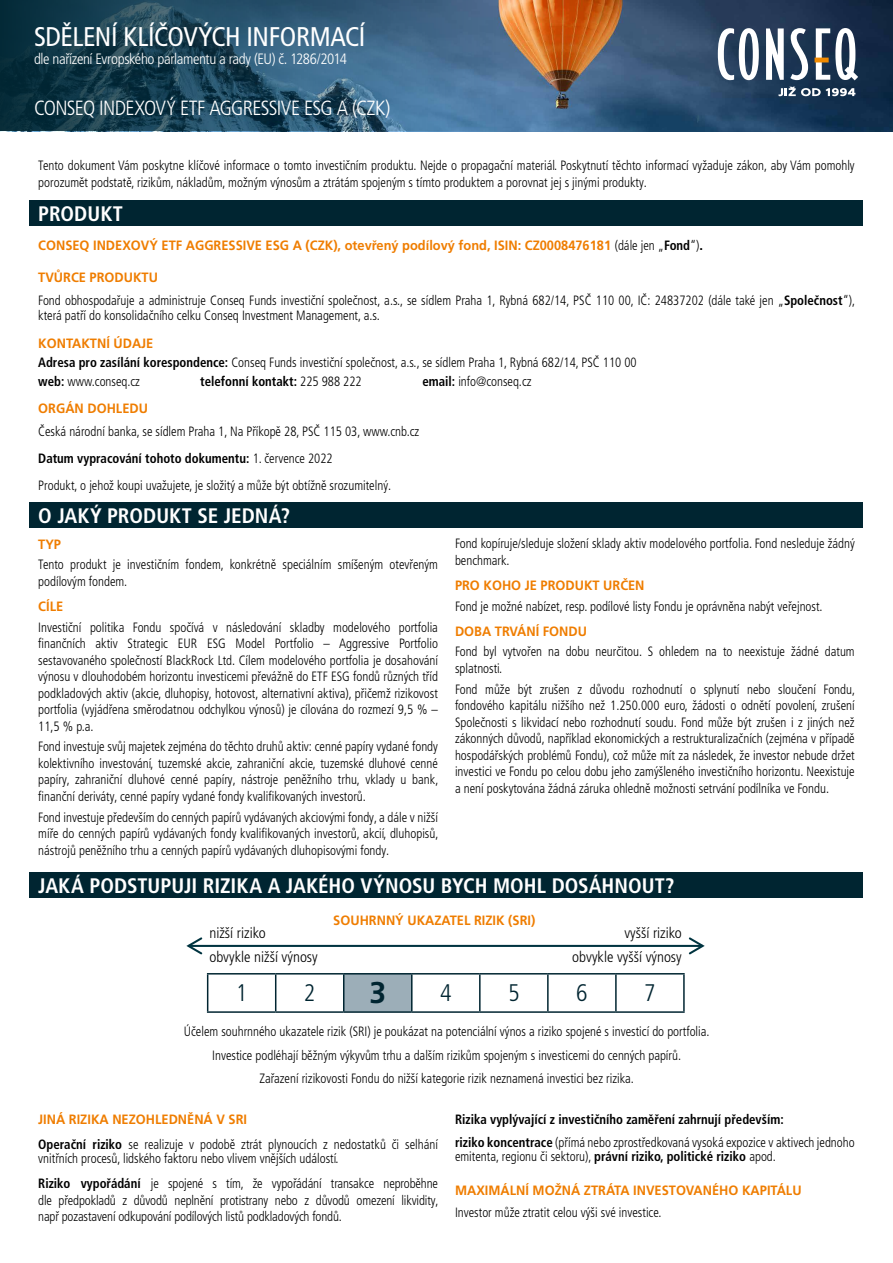
<style>
.page{position:relative;width:893px;height:1263px;background:#fff}
.page>*{position:absolute;margin:0;border:0;box-sizing:border-box;transform-origin:0 0}
.t1{font:700 30px "Frutiger LT Pro";color:#002531}
.t2{font:condensed 27px "Frutiger LT Pro";letter-spacing:-.015em;color:#fff}
.t3{font:300 condensed 24px "Frutiger LT Pro";color:#002531}
.t4{font:700 condensed 21px "Frutiger LT Pro";color:#fff}
.t5{font:300 condensed 20.55px "Frutiger LT Pro";letter-spacing:-.035em;color:#fff}
.t6{font:300 condensed 15px "Frutiger LT Pro";color:#000}
.t7{font:300 condensed 15px "Frutiger LT Pro";letter-spacing:-.025em;color:#fff}
.t8{font:300 condensed 13.5px/16.5px "Frutiger LT Pro";color:#000;scale:.95 1}
.t9{font:700 13.5px "Frutiger LT Pro";color:#ef7d00;scale:.95 1}
.t10{font:700 condensed 13.5px/22.8px "Frutiger LT Pro";color:#000;scale:.95 1}
.s1{font-weight:300;font-stretch:condensed;color:#000}
.s2{font-stretch:condensed;color:#000}
.s3{color:#000}
.s4{font-weight:700;font-stretch:normal;color:#ef7d00}
.s5{font-weight:700}
.s6{font-weight:300}
</style>
<div class="page">
<img style="left:496px;top:0;width:397px;height:131px">
<svg style="left:0;top:0;width:496px;height:131px;background:#285069"></svg>
<svg style="left:718px;top:28px;width:41px;height:52px"></svg>
<svg style="left:766px;top:28px;width:18px;height:52px"></svg>
<svg style="left:790px;top:28px;width:18px;height:52px"></svg>
<svg style="left:816px;top:28px;width:42px;height:52px"></svg>
<hr style="left:814px;top:58px;width:15px;height:4px;background:#f18a00">
<svg style="left:779px;top:87px;width:76px;height:9px"></svg>
<div style="left:30px;top:502px;width:833px;height:26px;background:#002531"></div>
<div style="left:30px;top:873px;width:833px;height:25px;background:#002531"></div>
<svg style="left:208px;top:974px;width:475px;height:37px"></svg>
<div style="left:344px;top:974px;width:68px;height:38px;background:#9caeb8"></div>
<hr style="left:207px;top:973px;width:69px;height:1px;background:#002531">
<hr style="left:207px;top:974px;width:1px;height:37px;background:#002531">
<hr style="left:276px;top:973px;width:68px;height:1px;background:#002531">
<hr style="left:275px;top:974px;width:1px;height:37px;background:#002531">
<hr style="left:344px;top:973px;width:68px;height:1px;background:#002531">
<hr style="left:343px;top:974px;width:1px;height:37px;background:#002531">
<hr style="left:412px;top:973px;width:68px;height:1px;background:#002531">
<hr style="left:411px;top:974px;width:2px;height:37px;background:#002531">
<hr style="left:480px;top:973px;width:68px;height:1px;background:#002531">
<hr style="left:479px;top:974px;width:2px;height:37px;background:#002531">
<hr style="left:548px;top:973px;width:68px;height:1px;background:#002531">
<hr style="left:547px;top:974px;width:2px;height:37px;background:#002531">
<hr style="left:616px;top:973px;width:69px;height:1px;background:#002531">
<hr style="left:615px;top:974px;width:2px;height:37px;background:#002531">
<hr style="left:683px;top:974px;width:2px;height:37px;background:#002531">
<hr style="left:207px;top:1011px;width:69px;height:2px;background:#002531">
<hr style="left:276px;top:1011px;width:68px;height:2px;background:#002531">
<hr style="left:344px;top:1011px;width:68px;height:2px;background:#002531">
<hr style="left:412px;top:1011px;width:68px;height:2px;background:#002531">
<hr style="left:480px;top:1011px;width:68px;height:2px;background:#002531">
<hr style="left:548px;top:1011px;width:68px;height:2px;background:#002531">
<hr style="left:616px;top:1011px;width:69px;height:2px;background:#002531">
<hr style="left:188px;top:945px;width:515px;height:2px;background:#003440">
<svg style="left:687px;top:937px;width:18px;height:18px"></svg>
<svg style="left:186px;top:937px;width:18px;height:18px"></svg>
<div style="left:30px;top:200px;width:833px;height:25px;background:#002531"></div>
<h2 class="t2" style="left:34px;top:21px;width:333px">SDĚLENÍ KLÍČOVÝCH INFORMACÍ</h2>
<p class="t7" style="left:34px;top:50px;width:314px">dle nařízení Evropského parlamentu a rady (EU) č. 1286/2014</p>
<h3 class="t5" style="left:34px;top:96px;width:358px">CONSEQ INDEXOVÝ ETF AGGRESSIVE ESG A (CZK)</h3>
<p class="t8" style="left:38px;top:158px;width:861px">Tento dokument Vám poskytne klíčové informace o tomto investičním produktu. Nejde o propagační materiál. Poskytnutí těchto informací vyžaduje zákon, aby Vám pomohly porozumět podstatě, rizikům, nákladům, možným výnosům a ztrátám spojeným s tímto produktem a porovnat jej s jinými produkty.</p>
<h3 class="t4" style="left:38px;top:201px;width:86px">PRODUKT</h3>
<p class="t9" style="left:38px;top:238px;width:701px">CONSEQ INDEXOVÝ ETF AGGRESSIVE ESG A (CZK), otevřený podílový fond, ISIN: CZ0008476181 <span class="s1">(dále jen „</span><span class="s2">Fond</span><span class="s1">“)</span><span class="s3">.</span></p>
<p class="t8" style="left:38px;top:265px;width:861px;line-height:23.5px"><span class="s4">TVŮRCE PRODUKTU<br></span>Fond obhospodařuje a administruje Conseq Funds investiční společnost, a.s., se sídlem Praha 1, Rybná 682/14, PSČ 110 00, IČ: 24837202 (dále také jen „<span class="s5">Společnost</span>“),</p>
<p class="t8" style="left:38px;top:307px;width:361px">která patří do konsolidačního celku Conseq Investment Management, a.s.</p>
<p class="t8" style="left:38px;top:334px;width:631px;line-height:19.2px"><span class="s4">KONTAKTNÍ ÚDAJE<br></span><span class="s5">Adresa pro zasílání korespondence:</span> Conseq Funds investiční společnost, a.s., se sídlem Praha 1, Rybná 682/14, PSČ 110 00 <span class="s5">web:</span> www.conseq.cz</p>
<p class="t10" style="left:200px;top:370px;width:171px">telefonní kontakt: <span class="s6">225 988 222</span></p>
<p class="t8" style="left:422px;top:374px;width:116px"><span class="s5">email:</span> info@conseq.cz</p>
<p class="t9" style="left:38px;top:401px;width:117px">ORGÁN DOHLEDU</p>
<p class="t8" style="left:38px;top:418px;width:402px;line-height:27px">Česká národní banka, se sídlem Praha 1, Na Příkopě 28, PSČ 115 03, www.cnb.cz<br><span class="s5">Datum vypracování tohoto dokumentu:</span> 1. července 2022<br>Produkt, o jehož koupi uvažujete, je složitý a může být obtížně srozumitelný.</p>
<h3 class="t4" style="left:38px;top:503px;width:254px">O JAKÝ PRODUKT SE JEDNÁ?</h3>
<p class="t9" style="left:38px;top:536px;width:26px">TYP</p>
<p class="t8" style="left:38px;top:556px;width:422px">Tento produkt je investičním fondem, konkrétně speciálním smíšeným otevřeným podílovým fondem.</p>
<p class="t9" style="left:38px;top:598px;width:28px">CÍLE</p>
<p class="t8" style="left:38px;top:619px;width:422px;text-align:justify">Investiční politika Fondu spočívá v následování skladby modelového portfolia finančních aktiv Strategic EUR ESG Model Portfolio – Aggressive Portfolio sestavovaného společností BlackRock Ltd. Cílem modelového portfolia je dosahování výnosu v dlouhodobém horizontu investicemi převážně do ETF ESG fondů různých tříd podkladových aktiv (akcie, dluhopisy, hotovost, alternativní aktiva), přičemž rizikovost portfolia (vyjádřena směrodatnou odchylkou výnosů) je cílována do rozmezí 9,5 % – 11,5 % p.a.</p>
<p class="t8" style="left:38px;top:738px;width:423px;text-align:justify">Fond investuje svůj majetek zejména do těchto druhů aktiv: cenné papíry vydané fondy kolektivního investování, tuzemské akcie, zahraniční akcie, tuzemské dluhové cenné papíry, zahraniční dluhové cenné papíry, nástroje peněžního trhu, vklady u bank, finanční deriváty, cenné papíry vydané fondy kvalifikovaných investorů.</p>
<p class="t8" style="left:38px;top:809px;width:423px;text-align:justify">Fond investuje především do cenných papírů vydávaných akciovými fondy, a dále v nižší míře do cenných papírů vydávaných fondy kvalifikovaných investorů, akcií, dluhopisů, nástrojů peněžního trhu a cenných papírů vydávaných dluhopisovými fondy.</p>
<p class="t8" style="left:455px;top:536px;width:422px">Fond kopíruje/sleduje složení sklady aktiv modelového portfolia. Fond nesleduje žádný benchmark.</p>
<p class="t9" style="left:455px;top:577px;width:201px">PRO KOHO JE PRODUKT URČEN</p>
<p class="t8" style="left:455px;top:598px;width:389px">Fond je možné nabízet, resp. podílové listy Fondu je oprávněna nabýt veřejnost.</p>
<p class="t9" style="left:455px;top:623px;width:141px">DOBA TRVÁNÍ FONDU</p>
<p class="t8" style="left:455px;top:644px;width:422px">Fond byl vytvořen na dobu neurčitou. S ohledem na to neexistuje žádné datum splatnosti.</p>
<p class="t8" style="left:455px;top:681px;width:423px;text-align:justify">Fond může být zrušen z důvodu rozhodnutí o splynutí nebo sloučení Fondu, fondového kapitálu nižšího než 1.250.000 euro, žádosti o odnětí povolení, zrušení Společnosti s likvidací nebo rozhodnutí soudu. Fond může být zrušen i z jiných než zákonných důvodů, například ekonomických a restrukturalizačních (zejména v případě hospodářských problémů Fondu), což může mít za následek, že investor nebude držet investici ve Fondu po celou dobu jeho zamýšleného investičního horizontu. Neexistuje a není poskytována žádná záruka ohledně možnosti setrvání podílníka ve Fondu.</p>
<h3 class="t4" style="left:38px;top:873px;width:638px">JAKÁ PODSTUPUJI RIZIKA A JAKÉHO VÝNOSU BYCH MOHL DOSÁHNOUT?</h3>
<p class="t9" style="left:333px;top:912px;width:214px">SOUHRNNÝ UKAZATEL RIZIK (SRI)</p>
<p class="t6" style="left:209px;top:924px;width:58px">nižší riziko</p>
<p class="t6" style="left:624px;top:924px;width:59px">vyšší riziko</p>
<p class="t6" style="left:209px;top:948px;width:110px">obvykle nižší výnosy</p>
<p class="t6" style="left:572px;top:948px;width:111px">obvykle vyšší výnosy</p>
<h3 class="t3" style="left:236px;top:979px;width:13px">1</h3>
<h3 class="t3" style="left:304px;top:979px;width:13px">2</h3>
<h1 class="t1" style="left:369px;top:975px;width:18px">3</h1>
<h3 class="t3" style="left:440px;top:979px;width:13px">4</h3>
<h3 class="t3" style="left:508px;top:979px;width:13px">5</h3>
<h3 class="t3" style="left:576px;top:979px;width:13px">6</h3>
<h3 class="t3" style="left:644px;top:979px;width:13px">7</h3>
<p class="t8" style="left:184px;top:1020px;width:555px;line-height:23.5px;text-align:center">Účelem souhrnného ukazatele rizik (SRI) je poukázat na potenciální výnos a riziko spojené s investicí do portfolia.<br>Investice podléhají běžným výkyvům trhu a dalším rizikům spojeným s investicemi do cenných papírů.<br>Zařazení rizikovosti Fondu do nižší kategorie rizik neznamená investici bez rizika.</p>
<p class="t8" style="left:38px;top:1107px;width:422px;line-height:25px"><span class="s4">JINÁ RIZIKA NEZOHLEDNĚNÁ V SRI<br></span><span class="s5">Operační riziko</span> se realizuje v podobě ztrát plynoucích z nedostatků či selhání</p>
<p class="t8" style="left:38px;top:1146px;width:422px;line-height:25px">vnitřních procesů, lidského faktoru nebo vlivem vnějších událostí.<br><span class="s5">Riziko vypořádání</span> je spojené s tím, že vypořádání transakce neproběhne</p>
<p class="t8" style="left:38px;top:1192px;width:423px">dle předpokladů z důvodů neplnění protistrany nebo z důvodů omezení likvidity, např pozastavení odkupování podílových listů podkladových fondů.</p>
<p class="t10" style="left:455px;top:1108px;width:422px">Rizika vyplývající z investičního zaměření zahrnují především:<br>riziko koncentrace <span class="s6">(přímá nebo zprostředkovaná vysoká expozice v aktivech jednoho</span></p>
<p class="t8" style="left:455px;top:1148px;width:339px">emitenta, regionu či sektoru), <span class="s5">právní riziko, politické riziko</span> apod.</p>
<p class="t9" style="left:455px;top:1182px;width:366px">MAXIMÁLNÍ MOŽNÁ ZTRÁTA INVESTOVANÉHO KAPITÁLU</p>
<p class="t8" style="left:455px;top:1205px;width:219px">Investor může ztratit celou výši své investice.</p>
</div>
